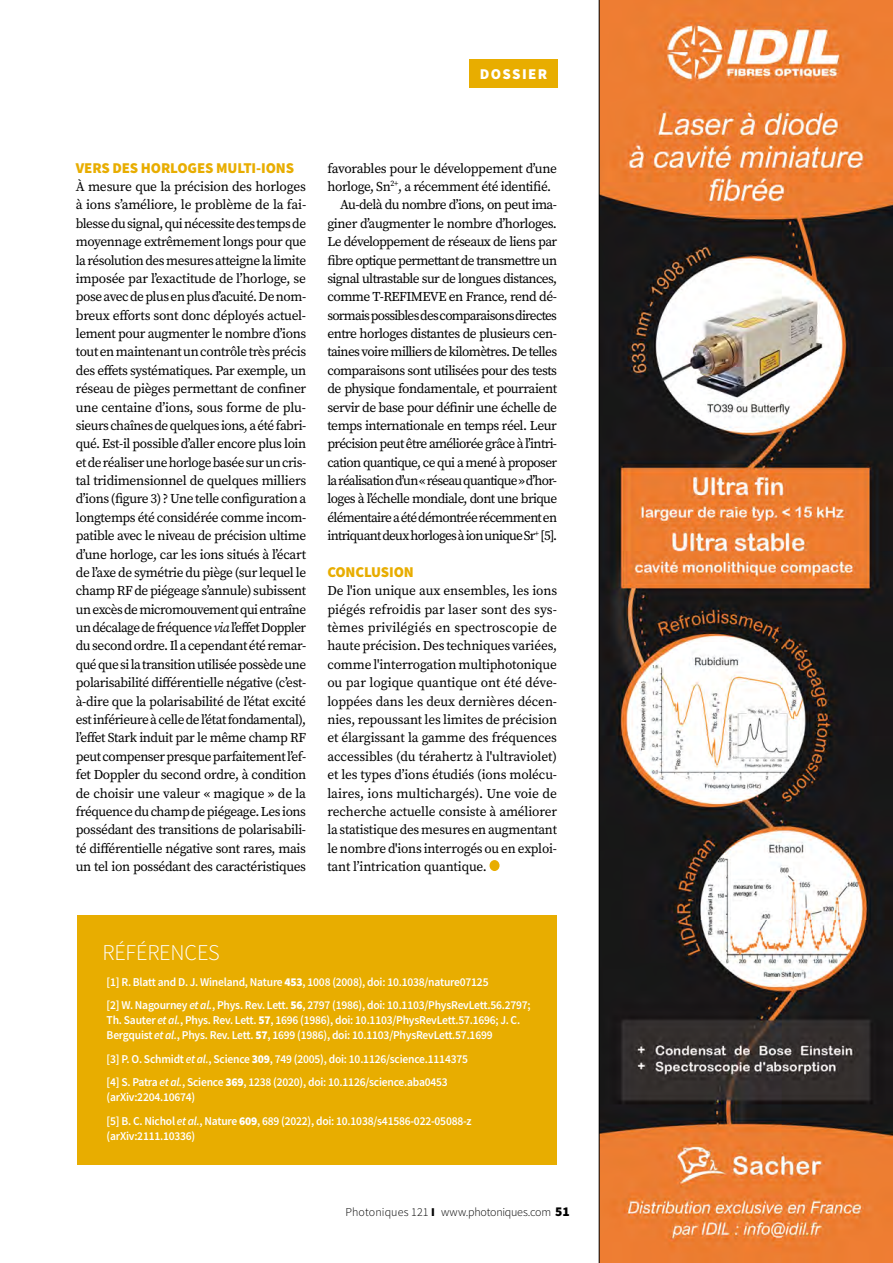
<style>
.page{position:relative;width:893px;height:1263px;background:#fff}
.page>*{position:absolute;margin:0;border:0;box-sizing:border-box;transform-origin:0 0}
.t1{font:300 22.5px "Source Sans Pro";letter-spacing:-.01em;color:#fff}
.t2{font:900 15px "Source Sans Pro";letter-spacing:-.01em;color:#e8ad00}
.t3{font:900 15px "Source Sans Pro";letter-spacing:.09em;color:#fff}
.t4{font:13.5px/18.3px "Source Serif Pro";letter-spacing:-.045em;color:#000;text-align:justify}
.t5{font:13.5px "Source Serif Pro";letter-spacing:-.02em;color:#000}
.t6{font:600 12px/23.5px "Source Sans Pro";letter-spacing:-.02em;color:#fff;scale:.96 1}
.t7{font:300 12px "Source Sans Pro";letter-spacing:.005em;color:#000}
.s1{font-style:italic}
.s2{font-weight:900}
.s3{font-weight:900;font-size:13.5px}
</style>
<div class="page">
<div style="left:469px;top:60px;width:89px;height:28px;background:#e8ad00"></div>
<svg style="left:599px;top:0;width:294px;height:1263px;background:#926a4f"></svg>
<div style="left:489px;top:860px;width:11px;height:11px;background:#e8ad00;border-radius:50%"></div>
<div style="left:77px;top:915px;width:480px;height:250px;background:#e8ad00"></div>
<p class="t3" style="left:480px;top:64px;width:69px">DOSSIER</p>
<p class="t2" style="left:76px;top:157px;width:220px">VERS DES HORLOGES MULTI-IONS</p>
<p class="t4" style="left:76px;top:177px;width:232px">À mesure que la précision des horloges à ions s’améliore, le problème de la fai&shy;blesse du signal, qui nécessite des temps de moyennage extrêmement longs pour que la résolution des mesures atteigne la limite imposée par l’exactitude de l’horloge, se pose avec de plus en plus d’acuité. De nom&shy;breux efforts sont donc déployés actuel&shy;lement pour augmenter le nombre d’ions tout en maintenant un contrôle très précis des effets systématiques. Par exemple, un réseau de pièges permettant de confiner une centaine d’ions, sous forme de plu&shy;sieurs chaînes de quelques ions, a été fabri&shy;qué. Est-il possible d’aller encore plus loin et de réaliser une horloge basée sur un cris&shy;tal tridimensionnel de quelques milliers d’ions (figure 3) ? Une telle configuration a longtemps été considérée comme incom&shy;patible avec le niveau de précision ultime d’une horloge, car les ions situés à l’écart de l’axe de symétrie du piège (sur lequel le champ RF de piégeage s’annule) subissent un excès de micromouvement qui entraîne un décalage de fréquence <span class="s1">via</span> l’effet Doppler du second ordre. Il a cependant été remar&shy;qué que si la transition utilisée possède une polarisabilité différentielle négative (c’est&shy;à-dire que la polarisabilité de l’état excité est inférieure à celle de l’état fondamental), l’effet Stark induit par le même champ RF peut compenser presque parfaitement l’ef&shy;fet Doppler du second ordre, à condition de choisir une valeur « magique » de la fréquence du champ de piégeage. Les ions possédant des transitions de polarisabili&shy;té différentielle négative sont rares, mais un tel ion possédant des caractéristiques</p>
<p class="t5" style="left:327px;top:159px;width:231px">favorables pour le développement d’une</p>
<p class="t4" style="left:327px;top:177px;width:225px">horloge, Sn<sup>2+</sup>, a récemment été identifié.</p>
<p class="t4" style="left:340px;top:196px;width:218px">Au-delà du nombre d’ions, on peut ima-</p>
<p class="t4" style="left:327px;top:214px;width:231px">giner d’augmenter le nombre d’horloges.</p>
<p class="t4" style="left:327px;top:233px;width:231px">Le développement de réseaux de liens par</p>
<p class="t4" style="left:327px;top:251px;width:231px">fibre optique permettant de transmettre un</p>
<p class="t4" style="left:327px;top:269px;width:231px">signal ultrastable sur de longues distances,</p>
<p class="t4" style="left:327px;top:288px;width:231px">comme T-REFIMEVE en France, rend dé-</p>
<p class="t4" style="left:327px;top:306px;width:231px">sormais possibles des comparaisons directes</p>
<p class="t4" style="left:327px;top:324px;width:231px">entre horloges distantes de plusieurs cen-</p>
<p class="t4" style="left:327px;top:343px;width:231px">taines voire milliers de kilomètres. De telles</p>
<p class="t4" style="left:327px;top:361px;width:231px">comparaisons sont utilisées pour des tests</p>
<p class="t4" style="left:327px;top:380px;width:231px">de physique fondamentale, et pourraient</p>
<p class="t4" style="left:327px;top:398px;width:231px">servir de base pour définir une échelle de</p>
<p class="t4" style="left:327px;top:416px;width:231px">temps internationale en temps réel. Leur</p>
<p class="t4" style="left:327px;top:435px;width:231px">précision peut être améliorée grâce à l’intri-</p>
<p class="t4" style="left:327px;top:453px;width:231px">cation quantique, ce qui a mené à proposer</p>
<p class="t4" style="left:327px;top:471px;width:231px">la réalisation d’un «réseau quantique» d’hor-</p>
<p class="t4" style="left:327px;top:490px;width:231px">loges à l’échelle mondiale, dont une brique</p>
<p class="t4" style="left:327px;top:508px;width:231px">élémentaire a été démontrée récemment en</p>
<p class="t4" style="left:327px;top:527px;width:231px">intriquant deux horloges à ion unique Sr<sup>+</sup> [5].</p>
<p class="t2" style="left:327px;top:562px;width:88px">CONCLUSION</p>
<p class="t4" style="left:327px;top:582px;width:231px">De l'ion unique aux ensembles, les ions piégés refroidis par laser sont des sys&shy;tèmes privilégiés en spectroscopie de haute précision. Des techniques variées, comme l'interrogation multiphotonique ou par logique quantique ont été déve&shy;loppées dans les deux dernières décen&shy;nies, repoussant les limites de précision et élargissant la gamme des fréquences accessibles (du térahertz à l'ultraviolet) et les types d’ions étudiés (ions molécu&shy;laires, ions multichargés). Une voie de recherche actuelle consiste à améliorer la statistique des mesures en augmentant le nombre d'ions interrogés ou en exploi&shy;tant l’intrication quantique.</p>
<h1 class="t1" style="left:102px;top:938px;width:119px">RÉFÉRENCES</h1>
<p class="t6" style="left:107px;top:970px;width:443px">[1] R. Blatt and D. J. Wineland, Nature <span class="s2">453</span>, 1008 (2008), doi: 10.1038/nature07125<br>[2] W. Nagourney <span class="s1">et al.</span>, Phys. Rev. Lett. <span class="s2">56</span>, 2797 (1986), doi: 10.1103/PhysRevLett.56.2797;</p>
<p class="t6" style="left:107px;top:1012px;width:432px;line-height:15px">Th. Sauter <span class="s1">et al.</span>, Phys. Rev. Lett. <span class="s2">57</span>, 1696 (1986), doi: 10.1103/PhysRevLett.57.1696; J. C.<br>Bergquist <span class="s1">et al.</span>, Phys. Rev. Lett. <span class="s2">57</span>, 1699 (1986), doi: 10.1103/PhysRevLett.57.1699</p>
<p class="t6" style="left:107px;top:1047px;width:378px">[3] P. O. Schmidt <span class="s1">et al.</span>, Science <span class="s2">309</span>, 749 (2005), doi: 10.1126/science.1114375 [4] S. Patra <span class="s1">et al.</span>, Science <span class="s2">369</span>, 1238 (2020), doi: 10.1126/science.aba0453</p>
<p class="t6" style="left:107px;top:1085px;width:382px">(arXiv:2204.10674)<br>[5] B. C. Nichol <span class="s1">et al.</span>, Nature <span class="s2">609</span>, 689 (2022), doi: 10.1038/s41586-022-05088-z</p>
<p class="t6" style="left:107px;top:1124px;width:94px">(arXiv:2111.10336)</p>
<p class="t7" style="left:345px;top:1205px;width:226px">Photoniques 121 <span class="s2">I</span> www.photoniques.com <span class="s3">51</span></p>
</div>
